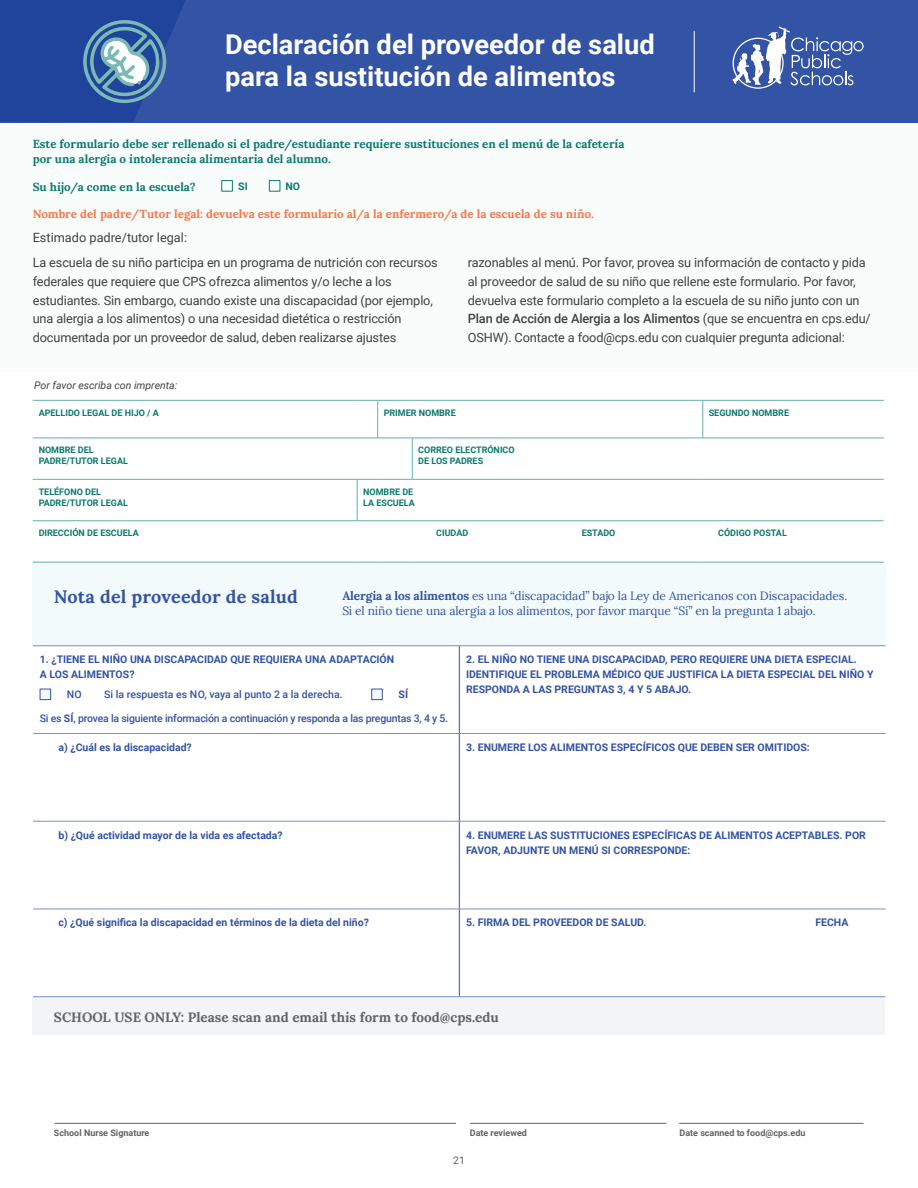
<style>
.page{position:relative;width:918px;height:1188px;background:#fff}
.page>*{position:absolute;margin:0;border:0;box-sizing:border-box;transform-origin:0 0}
.t1{font:700 27.3px/32.7px "Roboto";color:#fff}
.t2{font:700 18px "Lora";letter-spacing:.01em;color:#3353a4}
.t3{font:700 13.5px "Lora";color:#626363}
.t4{font:12.75px/18.8px "Roboto";letter-spacing:-.01em;color:#414042}
.t5{font:12px/15px "Lora";letter-spacing:-.01em;color:#3353a4}
.t6{font:700 11.7px/15px "Lora";color:#0a7a6d}
.t7{font:700 11.7px "Lora";color:#f47748}
.t8{font:700 10.5px/15px "Roboto";color:#3353a4}
.t9{font:500 10.5px "Roboto";letter-spacing:-.02em;color:#3353a4}
.t10{font:500 10.5px "Roboto";color:#3353a4}
.t11{font:italic 10.5px "Roboto";color:#414042}
.t12{font:700 10.5px "Roboto";color:#0a7a6d}
.t13{font:10.5px "Roboto";color:#626363}
.t14{font:700 9px/10.8px "Roboto";color:#0a7a6d}
.t15{font:700 9px "Roboto";color:#626363}
.s1{font-weight:500}
.s2{font-weight:700}
</style>
<div class="page">
<div style="left:32px;top:998px;width:853px;height:37px;background:#f3f4f5"></div>
<div style="left:32px;top:562px;width:854px;height:84px;background:#f3fafb"></div>
<div style="left:0;top:119px;width:918px;height:253px;background:#f8fcfb"></div>
<svg style="left:33px;top:401px;width:851px;height:161px"></svg>
<hr style="left:33px;top:400px;width:324px;height:1px;background:#68aea8">
<svg style="left:357px;top:400px;width:21px;height:1px"></svg>
<hr style="left:378px;top:400px;width:34px;height:1px;background:#68aea8">
<hr style="left:377px;top:401px;width:1px;height:37px;background:#68aea8">
<hr style="left:412px;top:400px;width:291px;height:1px;background:#68aea8">
<hr style="left:703px;top:400px;width:181px;height:1px;background:#68aea8">
<hr style="left:703px;top:401px;width:1px;height:37px;background:#68aea8">
<hr style="left:33px;top:438px;width:324px;height:1px;background:#68aea8">
<svg style="left:357px;top:438px;width:21px;height:1px"></svg>
<hr style="left:378px;top:438px;width:34px;height:1px;background:#68aea8">
<hr style="left:412px;top:438px;width:291px;height:1px;background:#68aea8">
<hr style="left:412px;top:438px;width:1px;height:41px;background:#68aea8">
<hr style="left:703px;top:438px;width:181px;height:1px;background:#68aea8">
<hr style="left:33px;top:479px;width:324px;height:1px;background:#68aea8">
<svg style="left:357px;top:479px;width:21px;height:1px"></svg>
<hr style="left:357px;top:480px;width:1px;height:41px;background:#68aea8">
<hr style="left:378px;top:479px;width:34px;height:1px;background:#68aea8">
<hr style="left:412px;top:479px;width:291px;height:1px;background:#68aea8">
<hr style="left:703px;top:479px;width:181px;height:1px;background:#68aea8">
<hr style="left:33px;top:520px;width:324px;height:1px;background:#68aea8">
<svg style="left:357px;top:520px;width:21px;height:1px"></svg>
<hr style="left:378px;top:520px;width:34px;height:1px;background:#68aea8">
<hr style="left:412px;top:520px;width:291px;height:1px;background:#68aea8">
<hr style="left:703px;top:520px;width:181px;height:1px;background:#68aea8">
<hr style="left:33px;top:562px;width:324px;height:1px;background:#68aea8">
<svg style="left:357px;top:562px;width:21px;height:1px"></svg>
<hr style="left:378px;top:562px;width:34px;height:1px;background:#68aea8">
<hr style="left:412px;top:562px;width:291px;height:1px;background:#68aea8">
<hr style="left:703px;top:562px;width:181px;height:1px;background:#68aea8">
<div style="left:0;top:0;width:918px;height:122px;background:#3353a4"></div>
<hr style="left:694px;top:31px;width:1px;height:61px;background:#fff">
<svg style="left:732px;top:26px;width:132px;height:63px"></svg>
<div style="left:221px;top:180px;width:12px;height:11px;background:#f9fcfc;border:1px solid #0a7a6d"></div>
<div style="left:269px;top:180px;width:11px;height:11px;background:#f9fcfc;border:1px solid #0a7a6d"></div>
<hr style="left:33px;top:645px;width:426px;height:1px;background:#7a90c8">
<hr style="left:459px;top:646px;width:1px;height:87px;background:#3353a4">
<hr style="left:459px;top:645px;width:427px;height:1px;background:#7a90c8">
<hr style="left:33px;top:733px;width:426px;height:1px;background:#7a90c8">
<hr style="left:459px;top:734px;width:1px;height:87px;background:#3353a4">
<hr style="left:459px;top:733px;width:427px;height:1px;background:#7a90c8">
<hr style="left:33px;top:821px;width:426px;height:1px;background:#7a90c8">
<hr style="left:459px;top:821px;width:1px;height:88px;background:#3353a4">
<hr style="left:459px;top:821px;width:427px;height:1px;background:#7a90c8">
<hr style="left:33px;top:909px;width:426px;height:1px;background:#7a90c8">
<hr style="left:33px;top:996px;width:426px;height:1px;background:#7a90c8">
<hr style="left:459px;top:909px;width:1px;height:88px;background:#3353a4">
<hr style="left:459px;top:909px;width:427px;height:1px;background:#7a90c8">
<hr style="left:459px;top:996px;width:427px;height:1px;background:#7a90c8">
<div style="left:40px;top:689px;width:11px;height:11px;background:#f3f9fc;border:1px solid #3353a4"></div>
<div style="left:371px;top:689px;width:12px;height:11px;background:#f3f9fc;border:1px solid #3353a4"></div>
<svg style="left:0;top:0;width:185px;height:122px;background:#3458a2"></svg>
<hr style="left:470px;top:1123px;width:196px;height:1px;background:#626363">
<hr style="left:55px;top:1123px;width:401px;height:1px;background:#626363">
<hr style="left:680px;top:1123px;width:183px;height:1px;background:#626363">
<h1 class="t1" style="left:225px;top:27px;width:431px">Declaración del proveedor de salud para la sustitución de alimentos</h1>
<p class="t6" style="left:33px;top:136px;width:593px">Este formulario debe ser rellenado si el padre/estudiante requiere sustituciones en el menú de la cafetería por una alergia o intolerancia alimentaria del alumno.</p>
<p class="t6" style="left:33px;top:180px;width:165px">Su hijo/a come en la escuela?</p>
<p class="t12" style="left:238px;top:179px;width:11px">SI</p>
<p class="t12" style="left:285px;top:179px;width:16px">NO</p>
<p class="t7" style="left:33px;top:207px;width:563px">Nombre del padre/Tutor legal: devuelva este formulario al/a la enfermero/a de la escuela de su niño.</p>
<p class="t4" style="left:33px;top:224px;width:407px;line-height:25.5px">Estimado padre/tutor legal:<br>La escuela de su niño participa en un programa de nutrición con recursos</p>
<p class="t4" style="left:33px;top:272px;width:402px">federales que requiere que CPS ofrezca alimentos y/o leche a los estudiantes. Sin embargo, cuando existe una discapacidad (por ejemplo, una alergia a los alimentos) o una necesidad dietética o restricción documentada por un proveedor de salud, deben realizarse ajustes</p>
<p class="t11" style="left:34px;top:378px;width:145px">Por favor escriba con imprenta:</p>
<p class="t4" style="left:468px;top:253px;width:405px">razonables al menú. Por favor, provea su información de contacto y pida al proveedor de salud de su niño que rellene este formulario. Por favor, devuelva este formulario completo a la escuela de su niño junto con un <span class="s1">Plan de Acción de Alergia a los Alimentos</span> (que se encuentra en cps.edu/ OSHW). Contacte a food@cps.edu con cualquier pregunta adicional:</p>
<p class="t14" style="left:39px;top:407px;width:122px">APELLIDO LEGAL DE HIJO / A</p>
<p class="t14" style="left:384px;top:407px;width:74px">PRIMER NOMBRE</p>
<p class="t14" style="left:709px;top:407px;width:82px">SEGUNDO NOMBRE</p>
<p class="t14" style="left:39px;top:444px;width:91px">NOMBRE DEL<br>PADRE/TUTOR LEGAL</p>
<p class="t14" style="left:418px;top:444px;width:98px">CORREO ELECTRÓNICO<br>DE LOS PADRES</p>
<p class="t14" style="left:39px;top:486px;width:91px">TELÉFONO DEL<br>PADRE/TUTOR LEGAL</p>
<p class="t14" style="left:363px;top:486px;width:53px">NOMBRE DE<br>LA ESCUELA</p>
<p class="t14" style="left:39px;top:527px;width:102px">DIRECCIÓN DE ESCUELA</p>
<p class="t14" style="left:436px;top:527px;width:34px">CIUDAD</p>
<p class="t14" style="left:582px;top:527px;width:35px">ESTADO</p>
<p class="t14" style="left:718px;top:527px;width:70px">CÓDIGO POSTAL</p>
<h2 class="t2" style="left:54px;top:585px;width:245px">Nota del proveedor de salud</h2>
<p class="t5" style="left:342px;top:588px;width:506px"><span class="s2">Alergia a los alimentos</span> es una “discapacidad” bajo la Ley de Americanos con Discapacidades.<br>Si el niño tiene una alergia a los alimentos, por favor marque “Sí” en la pregunta 1 abajo.</p>
<p class="t8" style="left:40px;top:652px;width:356px">1. ¿TIENE EL NIÑO UNA DISCAPACIDAD QUE REQUIERA UNA ADAPTACIÓN<br>A LOS ALIMENTOS?</p>
<p class="t9" style="left:67px;top:687px;width:17px">NO</p>
<p class="t10" style="left:104px;top:687px;width:240px">Si la respuesta es NO, vaya al punto 2 a la derecha.</p>
<p class="t8" style="left:398px;top:687px;width:11px">SÍ</p>
<p class="t9" style="left:40px;top:711px;width:410px">Si es <span class="s2">SÍ</span>, provea la siguiente información a continuación y responda a las preguntas 3, 4 y 5.</p>
<p class="t8" style="left:466px;top:652px;width:409px">2. EL NIÑO NO TIENE UNA DISCAPACIDAD, PERO REQUIERE UNA DIETA ESPECIAL.<br>IDENTIFIQUE EL PROBLEMA MÉDICO QUE JUSTIFICA LA DIETA ESPECIAL DEL NIÑO Y<br>RESPONDA A LAS PREGUNTAS 3, 4 Y 5 ABAJO.</p>
<p class="t8" style="left:59px;top:739px;width:135px">a) ¿Cuál es la discapacidad?</p>
<p class="t8" style="left:466px;top:739px;width:345px">3. ENUMERE LOS ALIMENTOS ESPECÍFICOS QUE DEBEN SER OMITIDOS:</p>
<p class="t8" style="left:59px;top:827px;width:226px">b) ¿Qué actividad mayor de la vida es afectada?</p>
<p class="t8" style="left:466px;top:827px;width:401px">4. ENUMERE LAS SUSTITUCIONES ESPECÍFICAS DE ALIMENTOS ACEPTABLES. POR<br>FAVOR, ADJUNTE UN MENÚ SI CORRESPONDE:</p>
<p class="t8" style="left:59px;top:915px;width:312px">c) ¿Qué significa la discapacidad en términos de la dieta del niño?</p>
<p class="t8" style="left:466px;top:915px;width:182px">5. FIRMA DEL PROVEEDOR DE SALUD.</p>
<p class="t8" style="left:815px;top:915px;width:35px">FECHA</p>
<p class="t3" style="left:54px;top:1008px;width:446px">SCHOOL USE ONLY: Please scan and email this form to food@cps.edu</p>
<p class="t15" style="left:54px;top:1126px;width:97px">School Nurse Signature</p>
<p class="t15" style="left:470px;top:1127px;width:59px">Date reviewed</p>
<p class="t15" style="left:680px;top:1127px;width:127px">Date scanned to food@cps.edu</p>
<p class="t13" style="left:453px;top:1153px;width:13px">21</p>
</div>
